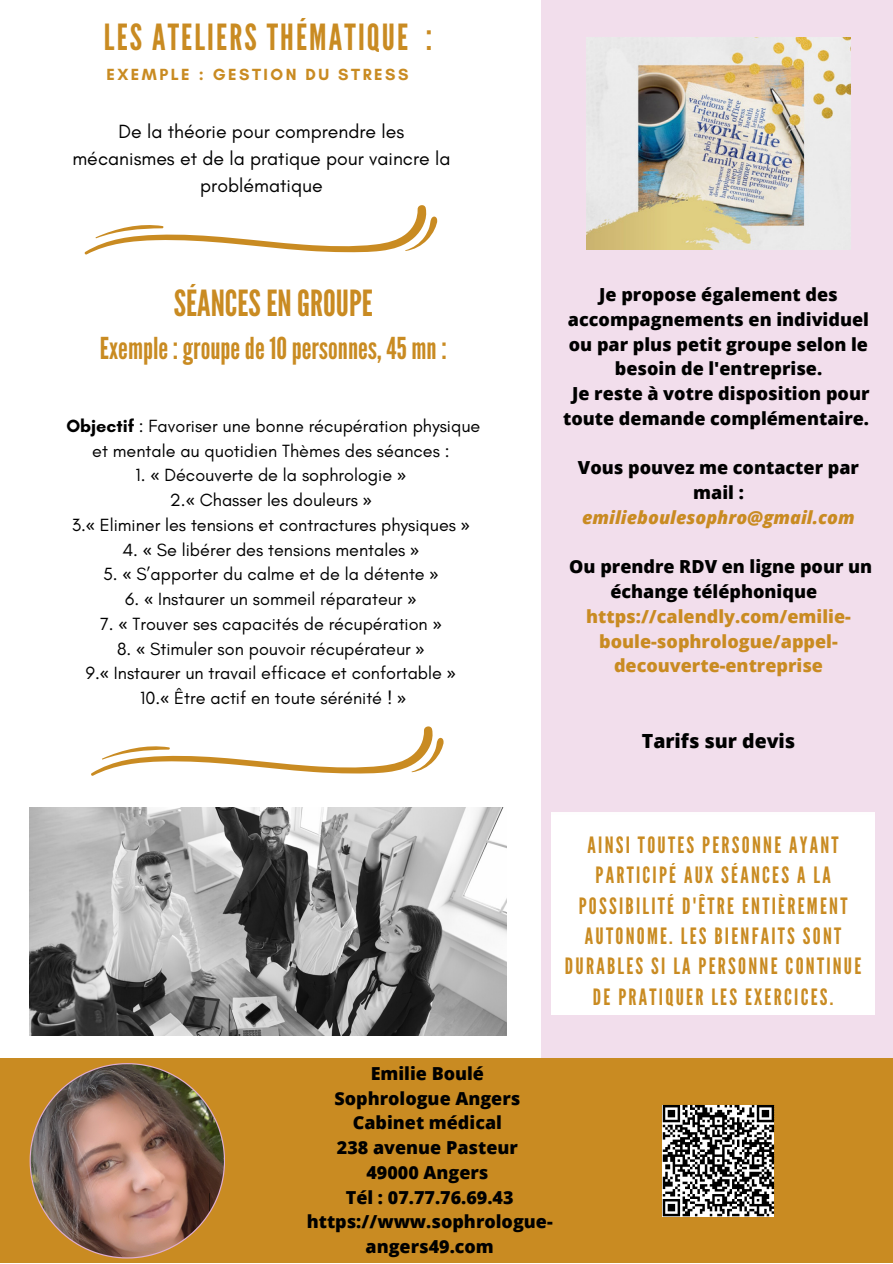
<style>
.page{position:relative;width:893px;height:1264px;background:#fff}
.page>*{position:absolute;margin:0;border:0;box-sizing:border-box;transform-origin:0 0}
.t1{font:36px "League Gothic";letter-spacing:.06em;color:#c98b22}
.t2{font:36px "League Gothic";color:#c98b22}
.t3{font:30.15px "League Gothic";color:#c98b22}
.t4{font:22.5px/30.3px "League Gothic";letter-spacing:.1em;color:#c98b22;text-align:center}
.t5{font:19.5px/27px "Glacial Indifference";color:#000;text-align:center}
.t6{font:800 19.5px "Open Sans";color:#000}
.t7{font:18px/24.8px "Glacial Indifference";color:#000;text-align:center}
.t8{font:800 18px/24.8px "Open Sans";color:#000;text-align:center}
.t9{font:800 18px/24.8px "Open Sans";color:#c98b22;text-align:center}
.t10{font:italic 800 18px "Open Sans";color:#c98b22}
.t11{font:700 16.5px "Glacial Indifference";letter-spacing:.15em;color:#c98b22}
.s1{font-weight:700}
.s2{font-family:"Noto Sans"}
</style>
<div class="page">
<div style="left:541px;top:0;width:351px;height:1057px;background:#f2deec"></div>
<div style="left:0;top:1057px;width:892px;height:205px;background:#c98b22"></div>
<img style="left:30px;top:807px;width:476px;height:228px">
<svg style="left:662px;top:1105px;width:112px;height:111px;background:#7d7d7d"></svg>
<img style="left:31px;top:1064px;width:193px;height:193px">
<div style="left:551px;top:812px;width:323px;height:202px;background:#fff"></div>
<svg style="left:91px;top:726px;width:353px;height:50px"></svg>
<svg style="left:84px;top:205px;width:354px;height:50px"></svg>
<img style="left:586px;top:38px;width:264px;height:211px">
<h1 class="t1" style="left:104px;top:16px;width:330px">LES ATELIERS THÉMATIQUE :</h1>
<p class="t11" style="left:106px;top:64px;width:303px">EXEMPLE : GESTION DU STRESS</p>
<p class="t5" style="left:72px;top:118px;width:379px">De la théorie pour comprendre les mécanismes et de la pratique pour vaincre la problématique</p>
<h1 class="t2" style="left:174px;top:282px;width:200px">SÉANCESENGROUPE</h1>
<h2 class="t3" style="left:100px;top:331px;width:348px">Exemple:groupede10personnes,45 mn:</h2>
<p class="t7" style="left:66px;top:413px;width:415px"><span class="s1">Objectif</span> : Favoriser une bonne récupération physique et mentale au quotidien Thèmes des séances :</p>
<p class="t7" style="left:72px;top:462px;width:400px">1. <span class="s2">«</span> Découverte de la sophrologie <span class="s2">»<br></span>2.<span class="s2">«</span> Chasser les douleurs <span class="s2">»<br></span>3.<span class="s2">«</span> Eliminer les tensions et contractures physiques <span class="s2">»</span></p>
<p class="t7" style="left:122px;top:537px;width:298px">4. <span class="s2">«</span> Se libérer des tensions mentales <span class="s2">»</span></p>
<p class="t7" style="left:103px;top:561px;width:337px">5. <span class="s2">«</span> S’apporter du calme et de la détente <span class="s2">»</span></p>
<p class="t7" style="left:125px;top:586px;width:293px">6. <span class="s2">«</span> Instaurer un sommeil réparateur <span class="s2">»</span></p>
<p class="t7" style="left:100px;top:611px;width:343px">7. <span class="s2">«</span> Trouver ses capacités de récupération <span class="s2">»</span></p>
<p class="t7" style="left:86px;top:636px;width:371px">8. <span class="s2">«</span> Stimuler son pouvoir récupérateur <span class="s2">»<br></span>9.<span class="s2">«</span> Instaurer un travail efficace et confortable <span class="s2">»<br></span>10.<span class="s2">«</span> Être actif en toute sérénité ! <span class="s2">»</span></p>
<p class="t8" style="left:563px;top:282px;width:308px">Je propose également des accompagnements en individuel ou par plus petit groupe selon le besoin de l'entreprise.<br>Je reste à votre disposition pour toute demande complémentaire.</p>
<p class="t8" style="left:578px;top:455px;width:282px">Vous pouvez me contacter par mail :</p>
<p class="t10" style="left:582px;top:504px;width:274px">emilieboulesophro@gmail.com</p>
<p class="t8" style="left:610px;top:554px;width:263px;text-align:left;text-indent:-41px">Ou prendre RDV en ligne pour un échange téléphonique</p>
<p class="t9" style="left:586px;top:603px;width:266px">https://calendly.com/emilie&shy;boule-sophrologue/appel&shy;decouverte-entreprise</p>
<p class="t6" style="left:641px;top:726px;width:155px">Tarifs sur devis</p>
<p class="t4" style="left:565px;top:830px;width:298px">AINSI TOUTES PERSONNE AYANT<br>PARTICIPÉ AUX SÉANCES A LA<br>POSSIBILITÉ D'ÊTRE ENTIÈREMENT<br>AUTONOME. LES BIENFAITS SONT<br>DURABLES SI LA PERSONNE CONTINUE<br>DE PRATIQUER LES EXERCICES.</p>
<p class="t8" style="left:307px;top:1060px;width:247px">Emilie Boulé<br>Sophrologue Angers<br>Cabinet médical<br>238 avenue Pasteur<br>49000 Angers<br>Tél : 07.77.76.69.43 https://www.sophrologue&shy;angers49.com</p>
</div>
